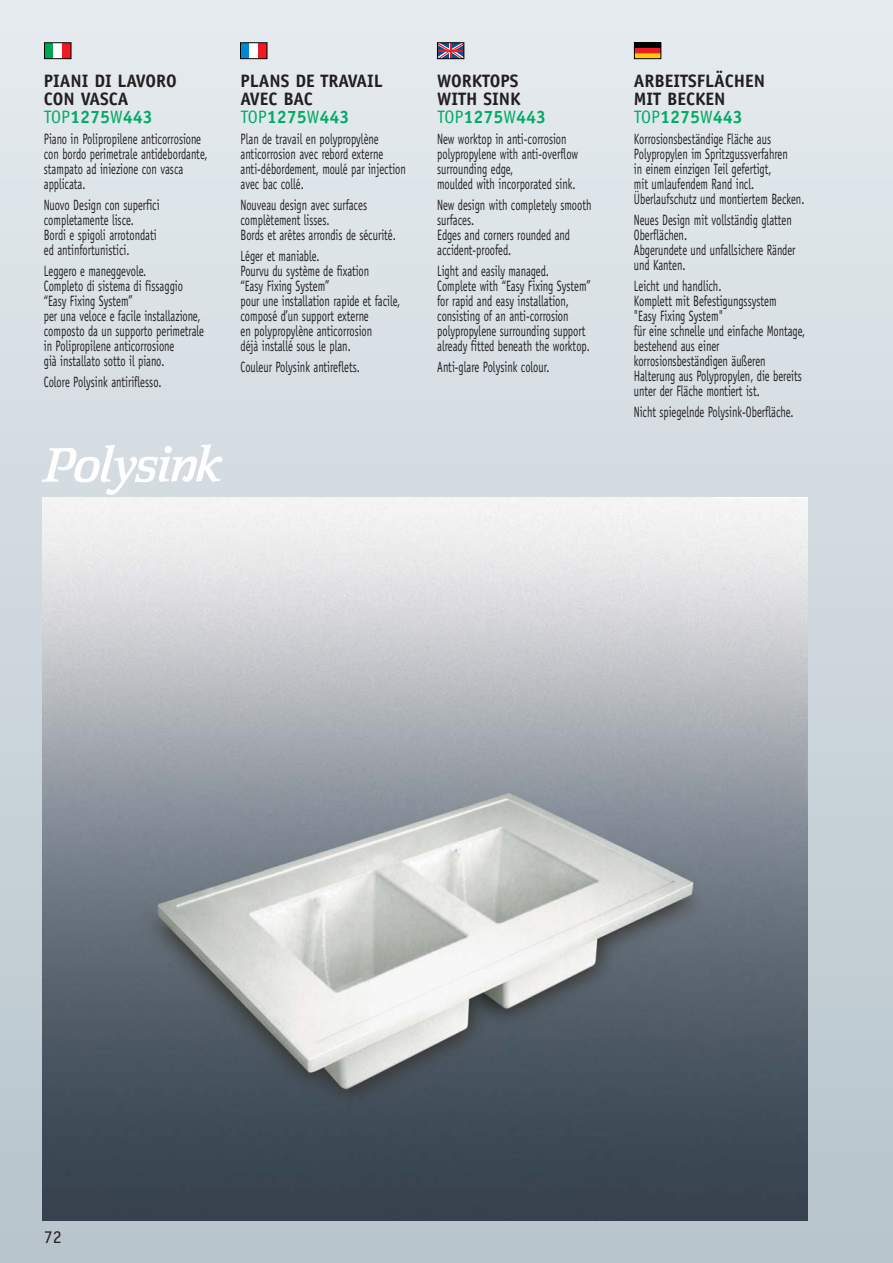
<style>
.page{position:relative;width:893px;height:1263px;background:#fff}
.page>*{position:absolute;margin:0;border:0;box-sizing:border-box;transform-origin:0 0}
.t1{font:700 18px/18px "Officina Sans";color:#231f20}
.t2{font:18px "Officina Sans";color:#231f20}
.t3{font:15px/15px "Officina Sans";color:#231f20;scale:.7 1}
.s1{font-weight:400;color:#00ab66}
.s2{color:#00ab66}
</style>
<div class="page">
<div style="left:0;top:0;width:892px;height:1263px;background:linear-gradient(to bottom,#e6ebef,#b6c4cb)"></div>
<div style="left:45px;top:43px;width:8px;height:16px;background:#00a650"></div>
<div style="left:53px;top:43px;width:9px;height:16px;background:#fff"></div>
<div style="left:62px;top:43px;width:9px;height:16px;background:#ed1c24"></div>
<div style="left:44px;top:43px;width:27px;height:16px;border:1px solid #000"></div>
<div style="left:240px;top:43px;width:9px;height:16px;background:#0089cf"></div>
<div style="left:249px;top:43px;width:9px;height:16px;background:#fff"></div>
<div style="left:258px;top:43px;width:9px;height:16px;background:#ed1c24"></div>
<div style="left:240px;top:43px;width:27px;height:16px;border:1px solid #000"></div>
<svg style="left:439px;top:45px;width:23px;height:12px"></svg>
<div style="left:437px;top:43px;width:27px;height:16px;border:1px solid #000"></div>
<div style="left:634px;top:43px;width:27px;height:5px;background:#000"></div>
<div style="left:634px;top:48px;width:27px;height:5px;background:#ed1c24"></div>
<div style="left:634px;top:53px;width:27px;height:6px;background:#ffcb04"></div>
<div style="left:634px;top:43px;width:27px;height:16px;border:1px solid #000"></div>
<img style="left:42px;top:498px;width:766px;height:722px">
<img style="left:41px;top:443px;width:183px;height:53px">
<p class="t1" style="left:44px;top:73px;width:135px">PIANI DI LAVORO<br>CON VASCA<br><span class="s1">TOP</span><span class="s2">1275</span><span class="s1">W</span><span class="s2">443</span></p>
<p class="t3" style="left:44px;top:133px;width:235px">Piano in Polipropilene anticorrosione con bordo perimetrale antidebordante, stampato ad iniezione con vasca applicata.</p>
<p class="t3" style="left:44px;top:199px;width:167px">Nuovo Design con superfici completamente lisce.<br>Bordi e spigoli arrotondati ed antinfortunistici.</p>
<p class="t3" style="left:44px;top:265px;width:230px">Leggero e maneggevole.<br>Completo di sistema di fissaggio “Easy Fixing System”<br>per una veloce e facile installazione, composto da un supporto perimetrale in Polipropilene anticorrosione<br>già installato sotto il piano.</p>
<p class="t3" style="left:44px;top:376px;width:170px">Colore Polysink antiriflesso.</p>
<p class="t1" style="left:240px;top:73px;width:144px">PLANS DE TRAVAIL<br>AVEC BAC<br><span class="s1">TOP</span><span class="s2">1275</span><span class="s1">W</span><span class="s2">443</span></p>
<p class="t3" style="left:240px;top:133px;width:238px">Plan de travail en polypropylène anticorrosion avec rebord externe anti-débordement, moulé par injection avec bac collé.</p>
<p class="t3" style="left:240px;top:199px;width:223px">Nouveau design avec surfaces complètement lisses.<br>Bords et arêtes arrondis de sécurité.</p>
<p class="t3" style="left:240px;top:250px;width:230px">Léger et maniable.<br>Pourvu du système de fixation<br>“Easy Fixing System”<br>pour une installation rapide et facile, composé d’un support externe<br>en polypropylène anticorrosion<br>déjà installé sous le plan.</p>
<p class="t3" style="left:240px;top:361px;width:172px">Couleur Polysink antireflets.</p>
<p class="t1" style="left:437px;top:73px;width:111px">WORKTOPS<br>WITH SINK<br><span class="s1">TOP</span><span class="s2">1275</span><span class="s1">W</span><span class="s2">443</span></p>
<p class="t3" style="left:437px;top:133px;width:203px">New worktop in anti-corrosion polypropylene with anti-overflow surrounding edge,<br>moulded with incorporated sink.</p>
<p class="t3" style="left:437px;top:199px;width:222px">New design with completely smooth surfaces.<br>Edges and corners rounded and accident-proofed.</p>
<p class="t3" style="left:437px;top:265px;width:221px">Light and easily managed.<br>Complete with “Easy Fixing System” for rapid and easy installation, consisting of an anti-corrosion polypropylene surrounding support already fitted beneath the worktop.</p>
<p class="t3" style="left:437px;top:361px;width:162px">Anti-glare Polysink colour.</p>
<p class="t1" style="left:634px;top:73px;width:133px">ARBEITSFLÄCHEN<br>MIT BECKEN<br><span class="s1">TOP</span><span class="s2">1275</span><span class="s1">W</span><span class="s2">443</span></p>
<p class="t3" style="left:634px;top:133px;width:245px">Korrosionsbeständige Fläche aus Polypropylen im Spritzgussverfahren<br>in einem einzigen Teil gefertigt,<br>mit umlaufendem Rand incl.<br>Überlaufschutz und montiertem Becken.</p>
<p class="t3" style="left:634px;top:214px;width:232px">Neues Design mit vollständig glatten<br>Oberflächen.<br>Abgerundete und unfallsichere Ränder und Kanten.</p>
<p class="t3" style="left:634px;top:280px;width:246px">Leicht und handlich.<br>Komplett mit Befestigungssystem<br>"Easy Fixing System"<br>für eine schnelle und einfache Montage, bestehend aus einer korrosionsbeständigen äußeren<br>Halterung aus Polypropylen, die bereits unter der Fläche montiert ist.</p>
<p class="t3" style="left:634px;top:406px;width:229px">Nicht spiegelnde Polysink-Oberfläche.</p>
<p class="t2" style="left:44px;top:1230px;width:19px">72</p>
</div>
